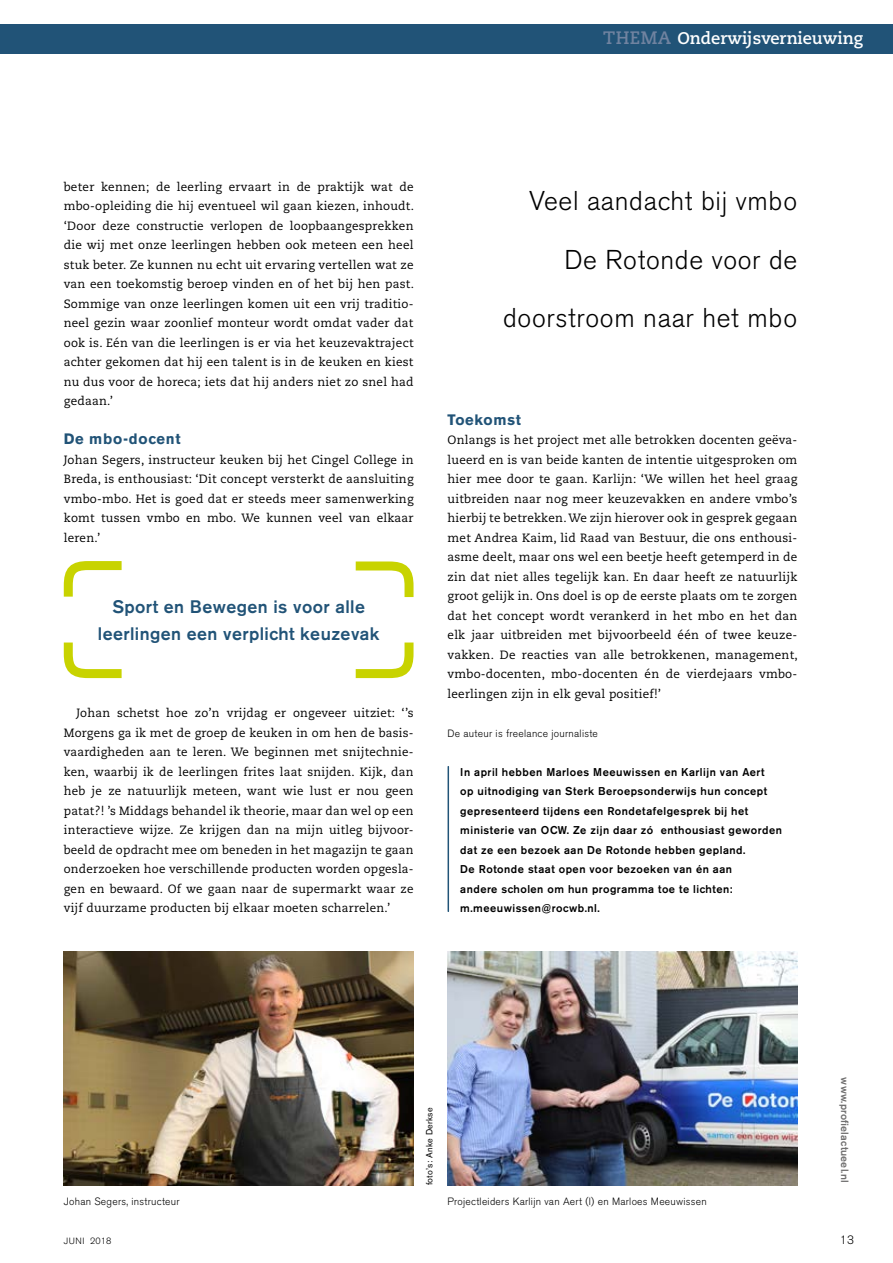
<style>
.page{position:relative;width:893px;height:1263px;background:#fff}
.page>*{position:absolute;margin:0;border:0;box-sizing:border-box;transform-origin:0 0}
.t1{font:300 27px/58.5px "Akzidenz Grotesk BE";letter-spacing:.025em;color:#000;text-align:right}
.t2{font:500 18px/27px "Akzidenz Grotesk BE";letter-spacing:.025em;color:#215377;text-align:center}
.t3{font:700 16.8px "Caecilia LT Std";color:#fff}
.t4{font:700 15px "Akzidenz Grotesk BE";letter-spacing:.05em;color:#215377}
.t5{font:12px/19.5px "Caecilia LT Std";letter-spacing:.02em;color:#000;text-align:justify}
.t6{font:300 12px "Akzidenz Grotesk BE";color:#000}
.t7{font:500 11.25px/19.5px "Akzidenz Grotesk BE";letter-spacing:.045em;color:#000}
.t8{font:300 10.5px "Akzidenz Grotesk BE";letter-spacing:.025em;color:#000}
.t9{font:500 10.5px "Akzidenz Grotesk BE";letter-spacing:.02em;color:#706f6f}
.t10{font:9px "Akzidenz Grotesk BE";letter-spacing:.025em;color:#000}
.t11{font:300 9px "Akzidenz Grotesk BE";letter-spacing:.04em;color:#000}
.s1{font-size:18px;color:#7083a0}
</style>
<div class="page">
<div style="left:0;top:24px;width:893px;height:30px;background:#215377"></div>
<img style="left:64px;top:951px;width:350px;height:234px">
<img style="left:448px;top:951px;width:349px;height:234px">
<svg style="left:355px;top:561px;width:59px;height:37px"></svg>
<svg style="left:63px;top:642px;width:59px;height:37px"></svg>
<svg style="left:63px;top:561px;width:59px;height:36px"></svg>
<svg style="left:355px;top:642px;width:59px;height:37px"></svg>
<hr style="left:448px;top:767px;width:1px;height:144px;background:#215377">
<h3 class="t3" style="left:603px;top:29px;width:261px"><span class="s1">THEMA</span> Onderwijsvernieuwing</h3>
<p class="t5" style="left:64px;top:177px;width:352px">beter kennen; de leerling ervaart in de praktijk wat de mbo-opleiding die hij eventueel wil gaan kiezen, inhoudt. ‘Door deze constructie verlopen de loopbaangesprekken die wij met onze leerlingen hebben ook meteen een heel stuk beter. Ze kunnen nu echt uit ervaring vertellen wat ze van een toekomstig beroep vinden en of het bij hen past.<br>Sommige van onze leerlingen komen uit een vrij traditio&shy;neel gezin waar zoonlief monteur wordt omdat vader dat ook is. Eén van die leerlingen is er via het keuzevaktraject achter gekomen dat hij een talent is in de keuken en kiest nu dus voor de horeca; iets dat hij anders niet zo snel had gedaan.’</p>
<p class="t4" style="left:64px;top:430px;width:118px">De mbo-docent</p>
<p class="t5" style="left:64px;top:450px;width:351px">Johan Segers, instructeur keuken bij het Cingel College in Breda, is enthousiast: ‘Dit concept versterkt de aansluiting vmbo-mbo. Het is goed dat er steeds meer samenwerking komt tussen vmbo en mbo. We kunnen veel van elkaar leren.’</p>
<h2 class="t2" style="left:98px;top:593px;width:283px">Sport en Bewegen is voor alle leerlingen een verplicht keuzevak</h2>
<p class="t5" style="left:64px;top:703px;width:351px;text-indent:13px">Johan schetst hoe zo’n vrijdag er ongeveer uitziet: ‘’s Morgens ga ik met de groep de keuken in om hen de basis&shy;vaardigheden aan te leren. We beginnen met snijtechnie&shy;ken, waarbij ik de leerlingen frites laat snijden. Kijk, dan heb je ze natuurlijk meteen, want wie lust er nou geen patat?! ’s Middags behandel ik theorie, maar dan wel op een interactieve wijze. Ze krijgen dan na mijn uitleg bijvoor&shy;beeld de opdracht mee om beneden in het magazijn te gaan onderzoeken hoe verschillende producten worden opgesla&shy;gen en bewaard. Of we gaan naar de supermarkt waar ze vijf duurzame producten bij elkaar moeten scharrelen.’</p>
<h1 class="t1" style="left:503px;top:172px;width:296px">Veel aandacht bij vmbo<br>De Rotonde voor de doorstroom naar het mbo</h1>
<p class="t4" style="left:448px;top:411px;width:75px">Toekomst</p>
<p class="t5" style="left:448px;top:430px;width:352px;text-align:left">Onlangs is het project met alle betrokken docenten geëva&shy;lueerd en is van beide kanten de intentie uitgesproken om hier mee door te gaan. Karlijn: ‘We willen het heel graag uitbreiden naar nog meer keuzevakken en andere vmbo’s hierbij te betrekken. We zijn hierover ook in gesprek gegaan met Andrea Kaim, lid Raad van Bestuur, die ons enthousi&shy;asme deelt, maar ons wel een beetje heeft getemperd in de zin dat niet alles tegelijk kan. En daar heeft ze natuurlijk groot gelijk in. Ons doel is op de eerste plaats om te zorgen dat het concept wordt verankerd in het mbo en het dan elk jaar uitbreiden met bijvoorbeeld één of twee keuze&shy;vakken. De reacties van alle betrokkenen, management, vmbo-docenten, mbo-docenten én de vierdejaars vmbo&shy;leerlingen zijn in elk geval positief!’</p>
<p class="t8" style="left:448px;top:727px;width:152px">De auteur is freelance journaliste</p>
<p class="t7" style="left:460px;top:762px;width:323px">In april hebben Marloes Meeuwissen en Karlijn van Aert<br>op uitnodiging van Sterk Beroepsonderwijs hun concept gepresenteerd tijdens een Rondetafelgesprek bij het ministerie van OCW. Ze zijn daar zó enthousiast geworden dat ze een bezoek aan De Rotonde hebben gepland.<br>De Rotonde staat open voor bezoeken van én aan<br>andere scholen om hun programma toe te lichten: m.meeuwissen@rocwb.nl.</p>
<p class="t8" style="left:64px;top:1195px;width:117px">Johan Segers, instructeur</p>
<p class="t10" style="left:424px;top:1185px;width:79px;rotate:-90deg">foto’s: Anke Derkse</p>
<p class="t8" style="left:448px;top:1195px;width:261px">Projectleiders Karlijn van Aert (l) en Marloes Meeuwissen</p>
<p class="t9" style="left:851px;top:1077px;width:107px;rotate:90deg">www.profielactueel.nl</p>
<p class="t11" style="left:64px;top:1235px;width:49px">JUNI 2018</p>
<p class="t6" style="left:840px;top:1233px;width:16px">13</p>
</div>
